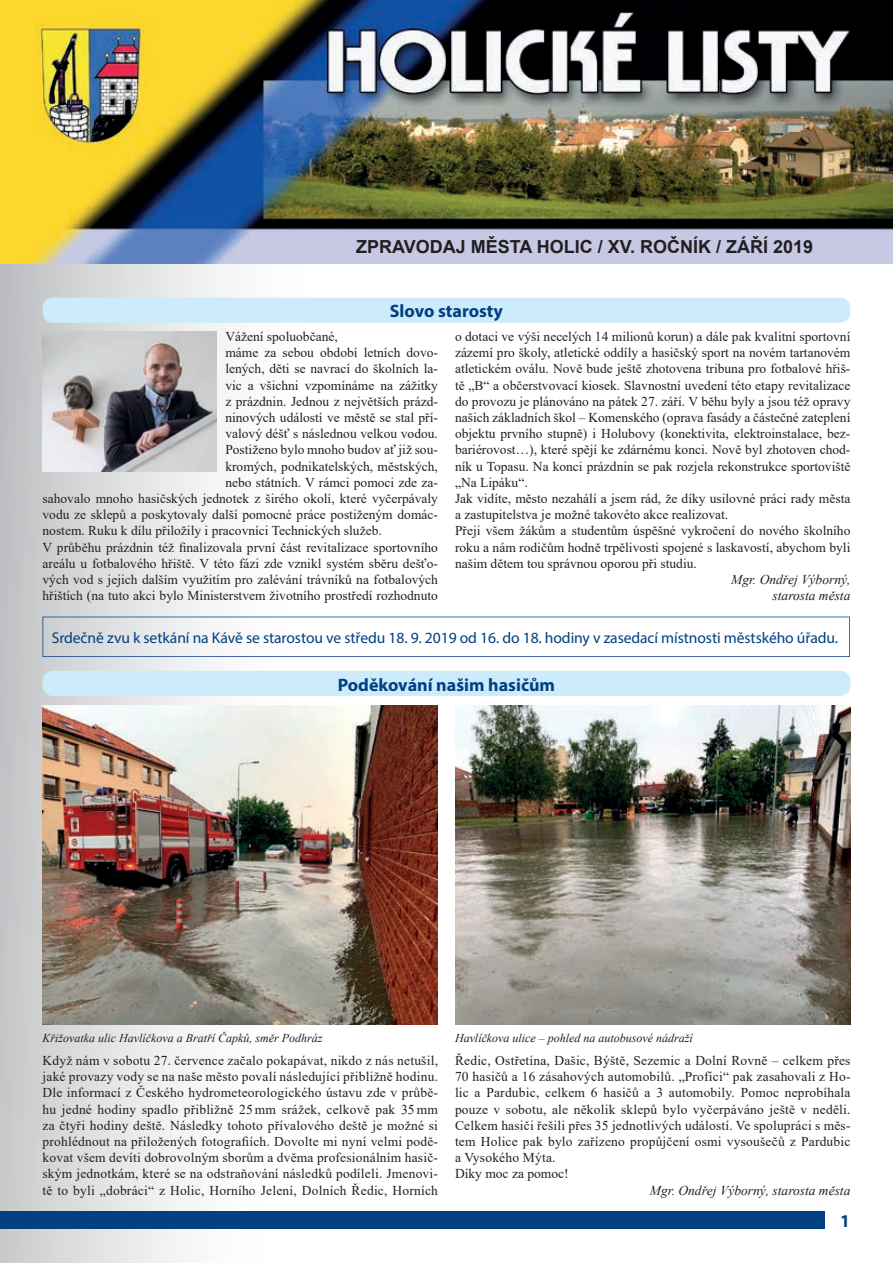
<style>
.page{position:relative;width:893px;height:1263px;background:#fff}
.page>*{position:absolute;margin:0;border:0;box-sizing:border-box;transform-origin:0 0}
.t1{font:700 18px "Arial";color:#231f20}
.t2{font:700 18px "Myriad Pro";color:#014081}
.t3{font:15.6px "Myriad Pro";letter-spacing:-.005em;color:#014081}
.t4{font:13.5px/16.2px "Times New Roman";color:#231f20}
.t5{font:italic 13.5px/16.2px "Times New Roman";color:#231f20;text-align:right}
.t6{font:italic 12px "Times New Roman";color:#231f20}
</style>
<div class="page">
<div style="left:0;top:236px;width:308px;height:1027px;background:linear-gradient(to right,#c7c8ca,#fff)"></div>
<div style="left:0;top:1212px;width:825px;height:17px;background:#014081"></div>
<img style="left:43px;top:331px;width:174px;height:140px">
<div style="left:43px;top:298px;width:807px;height:25px;background:#ccecfb;border-radius:10px"></div>
<div style="left:43px;top:671px;width:807px;height:25px;background:#ccecfb;border-radius:10px"></div>
<svg style="left:43px;top:617px;width:807px;height:40px"></svg>
<img style="left:43px;top:706px;width:395px;height:319px">
<img style="left:455px;top:706px;width:395px;height:319px">
<img style="left:0;top:0;width:893px;height:264px">
<h1 class="t1" style="left:356px;top:234px;width:459px">ZPRAVODAJ MĚSTA HOLIC / XV. ROČNÍK / ZÁŘÍ 2019</h1>
<h1 class="t2" style="left:390px;top:300px;width:115px">Slovo starosty</h1>
<p class="t4" style="left:225px;top:328px;width:114px">Vážení spoluobčané,</p>
<p class="t4" style="left:225px;top:344px;width:214px">máme za sebou období letních dovo-</p>
<p class="t4" style="left:225px;top:360px;width:214px">lených, děti se navrací do školních la-</p>
<p class="t4" style="left:225px;top:377px;width:214px">vic a všichni vzpomínáme na zážitky</p>
<p class="t4" style="left:225px;top:393px;width:214px">z prázdnin. Jednou z největších prázd-</p>
<p class="t4" style="left:225px;top:409px;width:214px">ninových událostí ve městě se stal pří-</p>
<p class="t4" style="left:225px;top:425px;width:214px">valový déšť s následnou velkou vodou.</p>
<p class="t4" style="left:225px;top:441px;width:214px">Postiženo bylo mnoho budov ať již sou-</p>
<p class="t4" style="left:225px;top:458px;width:214px">kromých, podnikatelských, městských,</p>
<p class="t4" style="left:225px;top:474px;width:214px">nebo státních. V rámci pomoci zde za-</p>
<p class="t4" style="left:43px;top:490px;width:397px">sahovalo mnoho hasičských jednotek z širého okolí, které vyčerpávaly</p>
<p class="t4" style="left:43px;top:506px;width:397px">vodu ze sklepů a poskytovaly další pomocné práce postiženým domác-</p>
<p class="t4" style="left:43px;top:522px;width:341px">nostem. Ruku k dílu přiložily i pracovníci Technických služeb.</p>
<p class="t4" style="left:43px;top:539px;width:397px">V průběhu prázdnin též finalizovala první část revitalizace sportovního</p>
<p class="t4" style="left:43px;top:555px;width:397px">areálu u fotbalového hřiště. V této fázi zde vznikl systém sběru dešťo-</p>
<p class="t4" style="left:43px;top:571px;width:397px">vých vod s jejich dalším využitím pro zalévání trávníků na fotbalových</p>
<p class="t4" style="left:43px;top:587px;width:397px">hřištích (na tuto akci bylo Ministerstvem životního prostředí rozhodnuto</p>
<p class="t4" style="left:455px;top:328px;width:397px">o dotaci ve výši necelých 14 milionů korun) a dále pak kvalitní sportovní zázemí pro školy, atletické oddíly a hasičský sport na novém tartanovém atletickém oválu. Nově bude ještě zhotovena tribuna pro fotbalové hřiš&shy;tě „B“ a občerstvovací kiosek. Slavnostní uvedení této etapy revitalizace do provozu je plánováno na pátek 27. září. V běhu byly a jsou též opravy našich základních škol – Komenského (oprava fasády a částečné zateplení objektu prvního stupně) i Holubovy (konektivita, elektroinstalace, bez&shy;bariérovost…), které spějí ke zdárnému konci. Nově byl zhotoven chod&shy;ník u Topasu. Na konci prázdnin se pak rozjela rekonstrukce sportoviště „Na Lipáku“.<br>Jak vidíte, město nezahálí a jsem rád, že díky usilovné práci rady města a zastupitelstva je možné takovéto akce realizovat.<br>Přeji všem žákům a studentům úspěšné vykročení do nového školního roku a nám rodičům hodně trpělivosti spojené s laskavostí, abychom byli našim dětem tou správnou oporou při studiu.</p>
<p class="t5" style="left:731px;top:571px;width:121px">Mgr. Ondřej Výborný, starosta města</p>
<p class="t3" style="left:52px;top:628px;width:788px">Srdečně zvu k setkání na Kávě se starostou ve středu 18. 9. 2019 od 16. do 18. hodiny v zasedací místnosti městského úřadu.</p>
<h1 class="t2" style="left:338px;top:673px;width:219px">Poděkování našim hasičům</h1>
<p class="t6" style="left:43px;top:1029px;width:281px">Křižovatka ulic Havlíčkova a Bratří Čapků, směr Podhráz</p>
<p class="t6" style="left:455px;top:1029px;width:239px">Havlíčkova ulice – pohled na autobusové nádraží</p>
<p class="t4" style="left:43px;top:1052px;width:397px;text-align:justify">Když nám v sobotu 27. července začalo pokapávat, nikdo z nás netušil, jaké provazy vody se na naše město povalí následující přibližně hodinu.<br>Dle informací z Českého hydrometeorologického ústavu zde v průbě&shy;hu jedné hodiny spadlo přibližně 25 mm srážek, celkově pak 35 mm za čtyři hodiny deště. Následky tohoto přívalového deště je možné si prohlédnout na přiložených fotografiích. Dovolte mi nyní velmi podě&shy;kovat všem devíti dobrovolným sborům a dvěma profesionálním hasič&shy;ským jednotkám, které se na odstraňování následků podíleli. Jmenovi&shy;tě to byli „dobráci“ z Holic, Horního Jelení, Dolních Ředic, Horních</p>
<p class="t4" style="left:455px;top:1052px;width:397px">Ředic, Ostřetína, Dašic, Býště, Sezemic a Dolní Rovně – celkem přes 70 hasičů a 16 zásahových automobilů. „Profíci“ pak zasahovali z Ho&shy;lic a Pardubic, celkem 6 hasičů a 3 automobily. Pomoc neprobíhala pouze v sobotu, ale několik sklepů bylo vyčerpáváno ještě v neděli.<br>Celkem hasiči řešili přes 35 jednotlivých událostí. Ve spolupráci s měs&shy;tem Holice pak bylo zařízeno propůjčení osmi vysoušečů z Pardubic a Vysokého Mýta.<br>Díky moc za pomoc!</p>
<p class="t5" style="left:650px;top:1182px;width:202px">Mgr. Ondřej Výborný, starosta města</p>
<h1 class="t2" style="left:840px;top:1209px;width:11px">1</h1>
</div>
